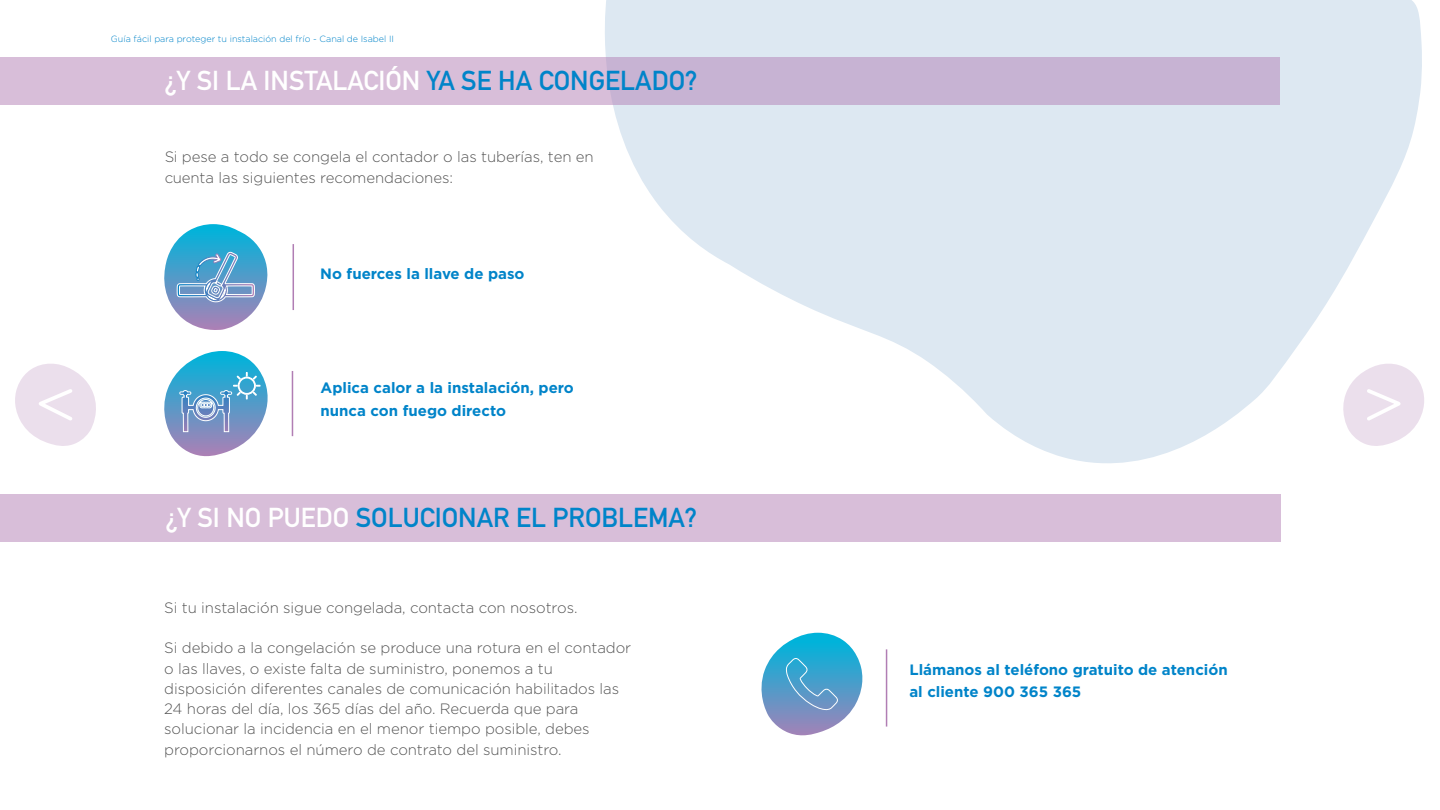
<style>
.page{position:relative;width:1440px;height:810px;background:#fff}
.page>*{position:absolute;margin:0;border:0;box-sizing:border-box;transform-origin:0 0}
.t1{font:700 27px "DIN Alternate";color:#fff}
.t2{font:700 27px "DIN Alternate";color:#0084c9}
.t3{font:300 15px/20.2px "Gotham";letter-spacing:-.005em;color:rgb(0 0 0/.82)}
.t4{font:700 15px/23px "Gotham";color:#0084c9}
.t5{font:300 9px "Gotham";color:#0084c9}
.s1{color:#0084c9}
.s2{color:#fff}
</style>
<div class="page">
<svg style="left:605px;top:0;width:817px;height:463px;fill:#dde8f2"></svg>
<div style="left:0;top:57px;width:1280px;height:47px;background:linear-gradient(to right,#dcc0da,#c2b0d1)"></div>
<div style="left:0;top:494px;width:1281px;height:48px;background:#d8bed9"></div>
<hr style="left:293px;top:244px;width:1px;height:66px;background:#b17eb4">
<svg style="left:164px;top:224px;width:104px;height:106px"></svg>
<hr style="left:292px;top:371px;width:1px;height:65px;background:#b17eb4">
<svg style="left:164px;top:351px;width:104px;height:106px"></svg>
<hr style="left:886px;top:649px;width:1px;height:78px;background:#b17eb4">
<svg style="left:761px;top:633px;width:102px;height:103px"></svg>
<svg style="left:1343px;top:364px;width:81px;height:82px"></svg>
<svg style="left:15px;top:364px;width:81px;height:82px"></svg>
<p class="t5" style="left:111px;top:34px;width:285px">Guía fácil para proteger tu instalación del frío - Canal de Isabel II</p>
<h1 class="t1" style="left:164px;top:60px;width:535px">¿Y SI LA INSTALACIÓN <span class="s1">YA SE HA CONGELADO?</span></h1>
<p class="t3" style="left:164px;top:147px;width:431px">Si pese a todo se congela el contador o las tuberías, ten en cuenta las siguientes recomendaciones:</p>
<p class="t4" style="left:320px;top:263px;width:206px">No fuerces la llave de paso</p>
<p class="t4" style="left:321px;top:376px;width:255px">Aplica calor a la instalación, pero nunca con fuego directo</p>
<h1 class="t2" style="left:165px;top:497px;width:534px"><span class="s2">¿Y SI NO PUEDO</span> SOLUCIONAR EL PROBLEMA?</h1>
<p class="t3" style="left:164px;top:597px;width:415px">Si tu instalación sigue congelada, contacta con nosotros.</p>
<p class="t3" style="left:164px;top:638px;width:469px">Si debido a la congelación se produce una rotura en el contador o las llaves, o existe falta de suministro, ponemos a tu disposición diferentes canales de comunicación habilitados las 24 horas del día, los 365 días del año. Recuerda que para solucionar la incidencia en el menor tiempo posible, debes proporcionarnos el número de contrato del suministro.</p>
<p class="t4" style="left:909px;top:659px;width:320px;line-height:21.8px">Llámanos al teléfono gratuito de atención al cliente 900 365 365</p>
</div>
